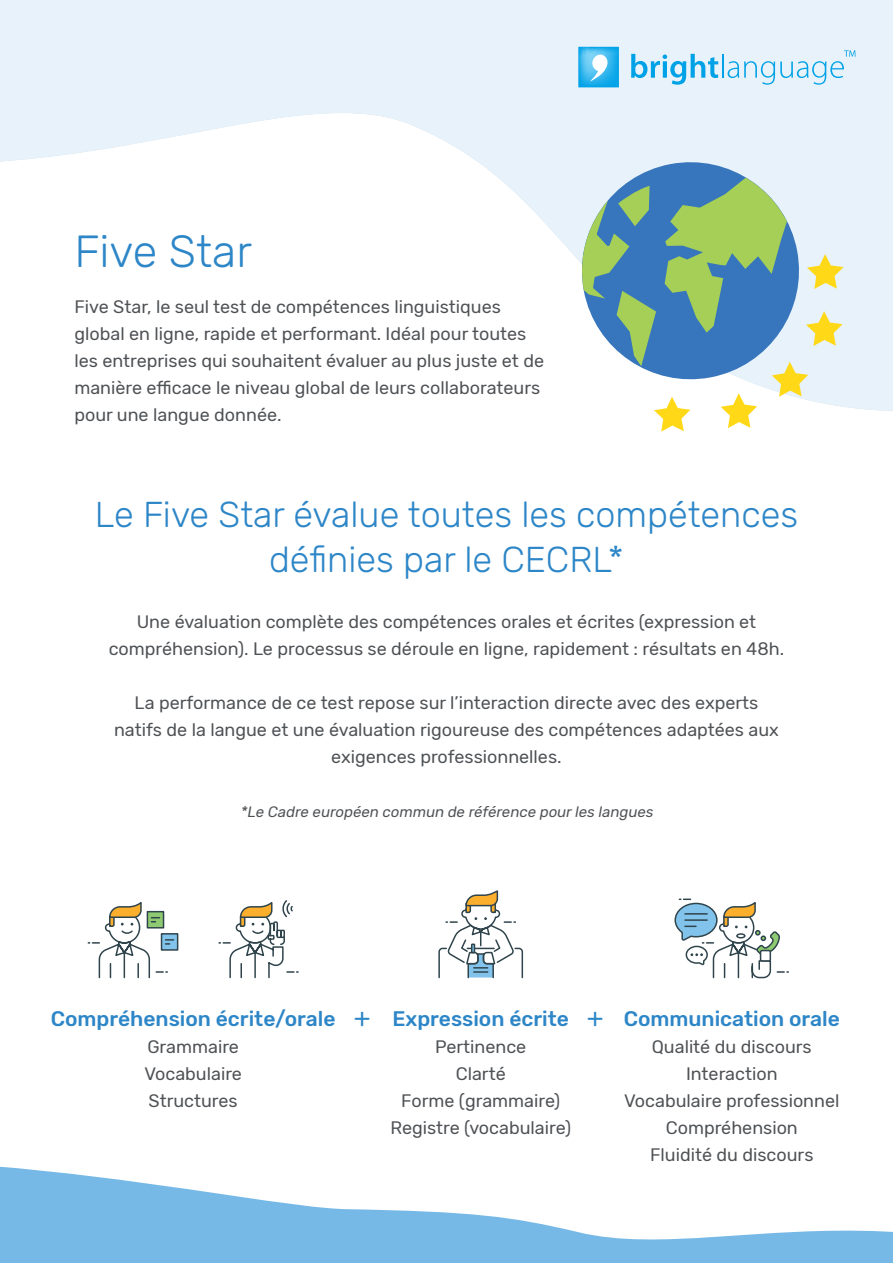
<style>
.page{position:relative;width:893px;height:1263px;background:#fff}
.page>*{position:absolute;margin:0;border:0;box-sizing:border-box;transform-origin:0 0}
.t1{font:300 45px "Rubik";color:#2d86c7}
.t2{font:300 36px/45px "Rubik";color:#2d86c7;text-align:center}
.t3{font:27px "Rubik";color:#2d86c7}
.t4{font:500 21px "Rubik";color:#2d86c7}
.t5{font:18px/27px "Rubik";color:#4f5255;text-align:center}
.t6{font:italic 15px "Rubik";color:#4f5255}
</style>
<div class="page">
<svg style="left:0;top:0;width:893px;height:411px"></svg>
<svg style="left:578px;top:47px;width:41px;height:40px;background:#4fbfef"></svg>
<svg style="left:631px;top:50px;width:225px;height:35px;background:#bbe2f6"></svg>
<svg style="left:0;top:1166px;width:893px;height:97px;fill:#76b9e6"></svg>
<svg style="left:87px;top:900px;width:212px;height:79px"></svg>
<svg style="left:674px;top:898px;width:114px;height:81px"></svg>
<div style="left:736px;top:933px;width:10px;height:5px;border:2px solid #30444c;border-radius:50%"></div>
<svg style="left:438px;top:890px;width:86px;height:89px"></svg>
<svg style="left:654px;top:397px;width:36px;height:35px"></svg>
<svg style="left:721px;top:393px;width:36px;height:35px"></svg>
<svg style="left:772px;top:388px;width:36px;height:9px"></svg>
<svg style="left:808px;top:311px;width:34px;height:35px"></svg>
<svg style="left:808px;top:254px;width:35px;height:35px"></svg>
<svg style="left:573px;top:153px;width:235px;height:235px;fill:#e7f2fa"></svg>
<svg style="left:665px;top:178px;width:122px;height:155px;background:#73a68c"></svg>
<svg style="left:578px;top:186px;width:78px;height:180px;background:#85afaf"></svg>
<p class="t1" style="left:74px;top:227px;width:179px">Five Star</p>
<p class="t5" style="left:74px;top:294px;width:471px;text-align:left">Five Star, le seul test de compétences linguistiques global en ligne, rapide et performant. Idéal pour toutes les entreprises qui souhaitent évaluer au plus juste et de manière efficace le niveau global de leurs collaborateurs pour une langue donnée.</p>
<p class="t2" style="left:95px;top:493px;width:705px">Le Five Star évalue toutes les compétences définies par le CECRL*</p>
<p class="t5" style="left:109px;top:609px;width:677px">Une évaluation complète des compétences orales et écrites (expression et compréhension). Le processus se déroule en ligne, rapidement : résultats en 48h.</p>
<p class="t5" style="left:114px;top:690px;width:666px">La performance de ce test repose sur l’interaction directe avec des experts natifs de la langue et une évaluation rigoureuse des compétences adaptées aux exigences professionnelles.</p>
<p class="t6" style="left:240px;top:803px;width:417px">*Le Cadre européen commun de référence pourles langues</p>
<p class="t4" style="left:51px;top:1006px;width:286px">Compréhension écrite/orale</p>
<p class="t5" style="left:147px;top:1034px;width:93px">Grammaire</p>
<p class="t5" style="left:144px;top:1061px;width:99px">Vocabulaire</p>
<p class="t5" style="left:149px;top:1088px;width:91px">Structures</p>
<p class="t4" style="left:392px;top:1006px;width:178px">Expression écrite</p>
<p class="t5" style="left:435px;top:1034px;width:93px">Pertinence</p>
<p class="t5" style="left:456px;top:1061px;width:52px">Clarté</p>
<p class="t5" style="left:401px;top:1088px;width:161px">Forme (grammaire)</p>
<p class="t5" style="left:390px;top:1115px;width:182px">Registre (vocabulaire)</p>
<p class="t3" style="left:354px;top:1003px;width:18px">+</p>
<p class="t3" style="left:587px;top:1003px;width:18px">+</p>
<p class="t4" style="left:624px;top:1006px;width:218px">Communication orale</p>
<p class="t5" style="left:652px;top:1034px;width:161px">Qualité du discours</p>
<p class="t5" style="left:686px;top:1061px;width:93px">Interaction</p>
<p class="t5" style="left:624px;top:1088px;width:217px">Vocabulaire professionnel</p>
<p class="t5" style="left:666px;top:1115px;width:134px">Compréhension</p>
<p class="t5" style="left:650px;top:1142px;width:165px">Fluidité du discours</p>
</div>
